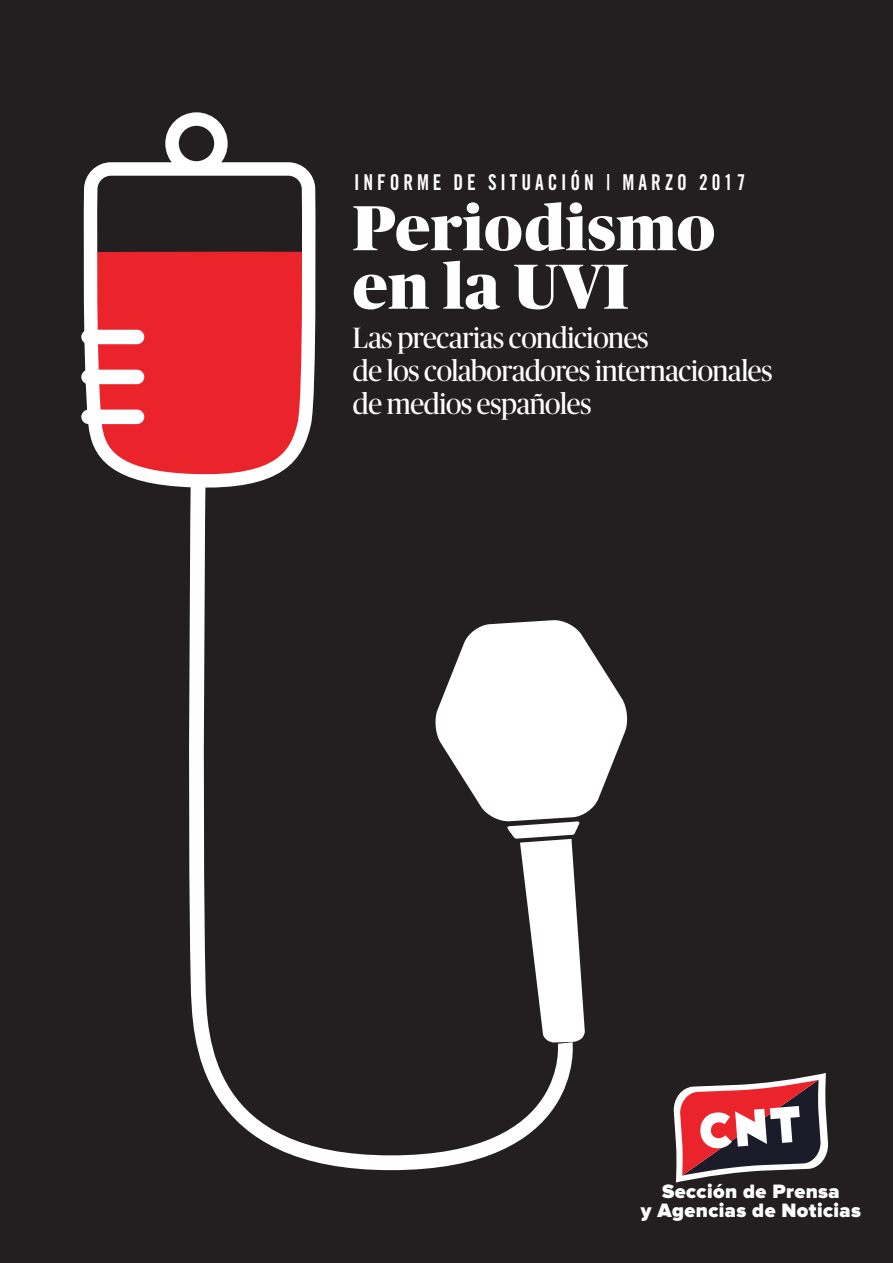
<style>
.page{position:relative;width:893px;height:1263px;background:#231f20}
.page>*{position:absolute;margin:0;border:0;box-sizing:border-box;transform-origin:0 0}
.t1{font:900 63.45px "Publico Banner";letter-spacing:.02em;color:#fff}
.t2{font:29.25px/33px "Publico Banner";letter-spacing:-.01em;color:#fff;scale:.96 1}
.t3{font:21.9px "Trade Gothic LT Std Bd Cn 20";letter-spacing:.2em;color:#fff;scale:.89 1}
.t4{font:900 20.1px/18.1px "Proxima Nova";letter-spacing:.02em;color:#fff;text-align:center}
</style>
<div class="page">
<svg style="left:673px;top:1073px;width:155px;height:109px"></svg>
<svg style="left:82px;top:156px;width:234px;height:331px"></svg>
<div style="left:81px;top:370px;width:63px;height:14px;background:#fff;border-radius:7px"></div>
<div style="left:81px;top:330px;width:63px;height:14px;background:#fff;border-radius:7px"></div>
<div style="left:81px;top:410px;width:63px;height:14px;background:#fff;border-radius:7px"></div>
<svg style="left:593px;top:653px;width:35px;height:154px"></svg>
<svg style="left:183px;top:463px;width:410px;height:708px"></svg>
<div style="left:165px;top:112px;width:63px;height:63px;border:13px solid #fff;border-radius:50%"></div>
<p class="t3" style="left:354px;top:169px;width:441px">INFORME DE SITUACIÓN | MARZO 2017</p>
<p class="t1" style="left:353px;top:182px;width:363px">Periodismo</p>
<p class="t1" style="left:353px;top:240px;width:277px">en la UVI</p>
<p class="t2" style="left:353px;top:319px;width:439px">Las precarias condiciones<br>de los colaboradores internacionales de medios españoles</p>
<p class="t4" style="left:641px;top:1183px;width:222px">Sección de Prensa<br>y Agencias de Noticias</p>
</div>
